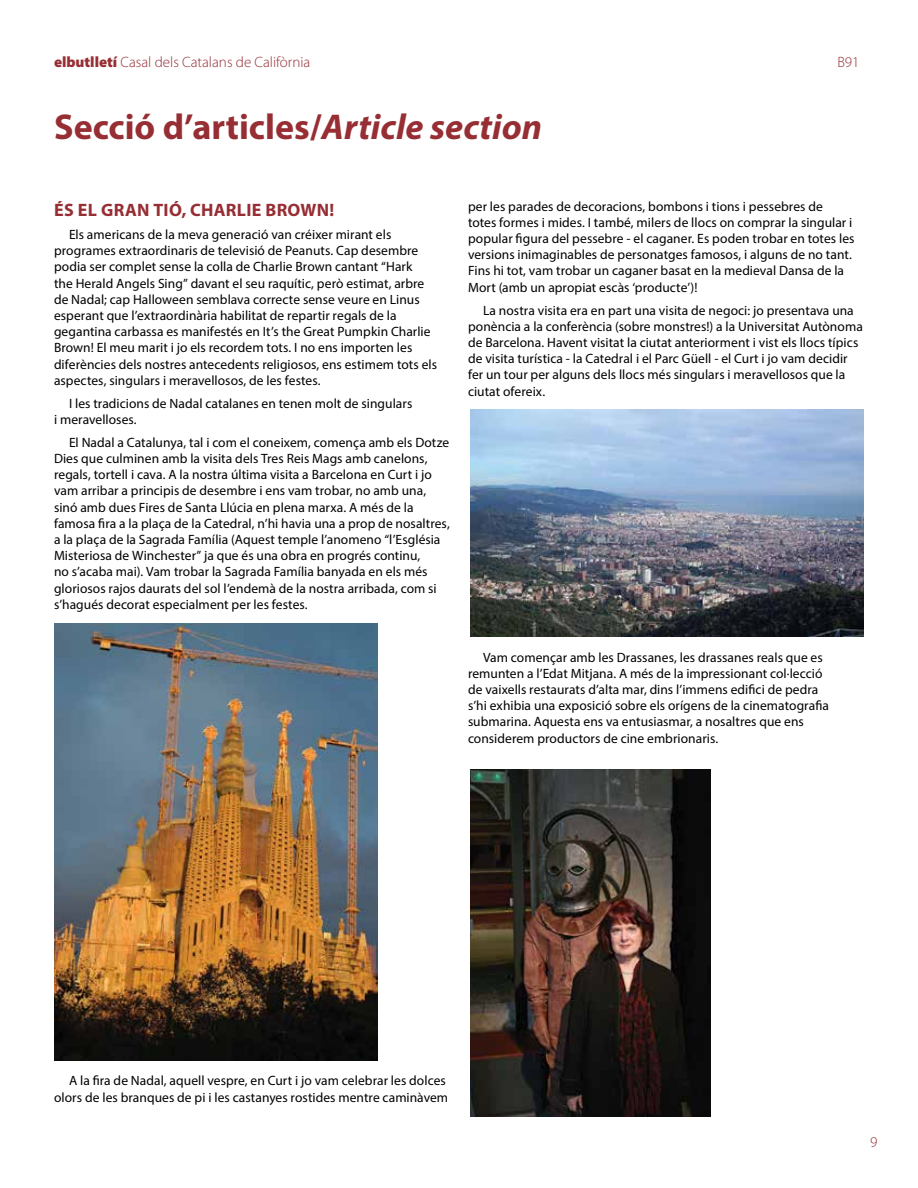
<style>
.page{position:relative;width:918px;height:1188px;background:#fff}
.page>*{position:absolute;margin:0;border:0;box-sizing:border-box;transform-origin:0 0}
.t1{font:700 36px "Myriad Pro";color:#962e34}
.t2{font:700 18px "Myriad Pro";letter-spacing:.015em;color:#962e34}
.t3{font:300 15px "Myriad Pro";color:#962e34}
.t4{font:13.5px/16.2px "Myriad Pro";letter-spacing:.005em;color:#000}
.s1{font-weight:900}
.s2{font-style:italic}
</style>
<div class="page">
<img style="left:54px;top:623px;width:324px;height:438px">
<img style="left:470px;top:770px;width:240px;height:346px">
<img style="left:470px;top:410px;width:394px;height:226px">
<p class="t3" style="left:54px;top:54px;width:258px"><span class="s1">elbutlletí</span> Casal dels Catalans de Califòrnia</p>
<p class="t3" style="left:837px;top:54px;width:24px">B91</p>
<h1 class="t1" style="left:54px;top:104px;width:490px">Secció d’articles/<span class="s2">Article section</span></h1>
<h2 class="t2" style="left:54px;top:198px;width:282px">ÉS EL GRAN TIÓ, CHARLIE BROWN!</h2>
<p class="t4" style="left:54px;top:226px;width:385px;text-indent:15px">Els americans de la meva generació van créixer mirant els programes extraordinaris de televisió de Peanuts. Cap desembre podia ser complet sense la colla de Charlie Brown cantant “Hark<br>the Herald Angels Sing” davant el seu raquític, però estimat, arbre de Nadal; cap Halloween semblava correcte sense veure en Linus esperant que l’extraordinària habilitat de repartir regals de la gegantina carbassa es manifestés en It’s the Great Pumpkin Charlie Brown! El meu marit i jo els recordem tots. I no ens importen les diferències dels nostres antecedents religiosos, ens estimem tots els aspectes, singulars i meravellosos, de les festes.</p>
<p class="t4" style="left:54px;top:395px;width:360px;text-indent:15px">I les tradicions de Nadal catalanes en tenen molt de singulars i meravelloses.</p>
<p class="t4" style="left:54px;top:434px;width:397px;text-indent:15px">El Nadal a Catalunya, tal i com el coneixem, comença amb els Dotze Dies que culminen amb la visita dels Tres Reis Mags amb canelons, regals, tortell i cava. A la nostra última visita a Barcelona en Curt i jo vam arribar a principis de desembre i ens vam trobar, no amb una, sinó amb dues Fires de Santa Llúcia en plena marxa. A més de la famosa fira a la plaça de la Catedral, n’hi havia una a prop de nosaltres, a la plaça de la Sagrada Família (Aquest temple l’anomeno “l’Església Misteriosa de Winchester” ja que és una obra en progrés continu,<br>no s’acaba mai). Vam trobar la Sagrada Família banyada en els més gloriosos rajos daurats del sol l’endemà de la nostra arribada, com si s’hagués decorat especialment per les festes.</p>
<p class="t4" style="left:468px;top:198px;width:388px">per les parades de decoracions, bombons i tions i pessebres de totes formes i mides. I també, milers de llocs on comprar la singular i popular figura del pessebre - el caganer. Es poden trobar en totes les versions inimaginables de personatges famosos, i alguns de no tant.<br>Fins hi tot, vam trobar un caganer basat en la medieval Dansa de la Mort (amb un apropiat escàs ‘producte’)!</p>
<p class="t4" style="left:468px;top:302px;width:396px;text-indent:15px">La nostra visita era en part una visita de negoci: jo presentava una ponència a la conferència (sobre monstres!) a la Universitat Autònoma de Barcelona. Havent visitat la ciutat anteriorment i vist els llocs típics de visita turística - la Catedral i el Parc Güell - el Curt i jo vam decidir fer un tour per alguns dels llocs més singulars i meravellosos que la ciutat ofereix.</p>
<p class="t4" style="left:468px;top:649px;width:362px;text-indent:15px">Vam començar amb les Drassanes, les drassanes reals que es remunten a l’Edat Mitjana. A més de la impressionant col·lecció de vaixells restaurats d’alta mar, dins l’immens edifici de pedra s’hi exhibia una exposició sobre els orígens de la cinematografia submarina. Aquesta ens va entusiasmar, a nosaltres que ens considerem productors de cine embrionaris.</p>
<p class="t4" style="left:54px;top:1073px;width:396px;text-align:right">A la fira de Nadal, aquell vespre, en Curt i jo vam celebrar les dolces olors de les branques de pi i les castanyes rostides mentre caminàvem</p>
<p class="t3" style="left:870px;top:1134px;width:9px">9</p>
</div>
